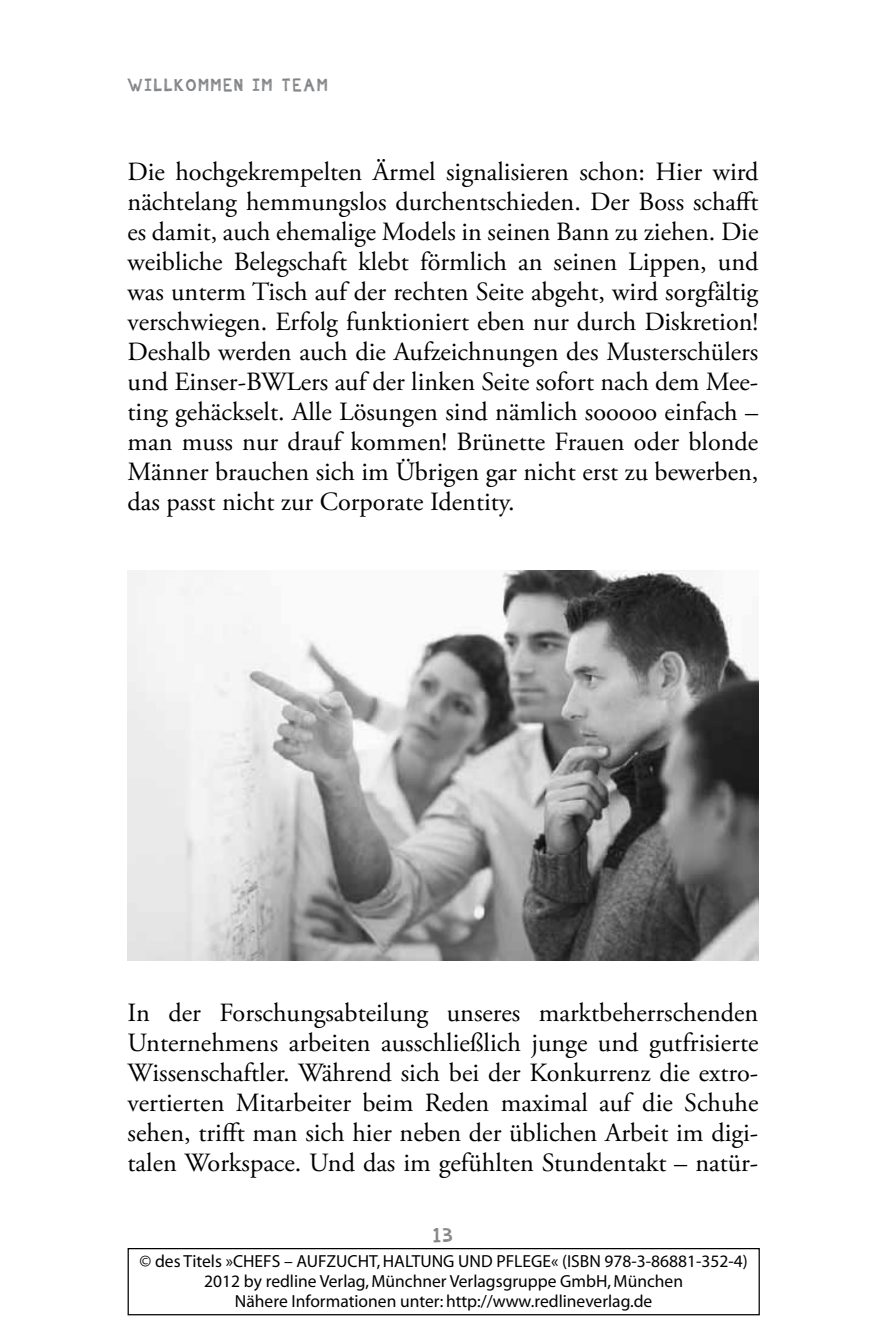
<style>
.page{position:relative;width:886px;height:1326px;background:#fff}
.page>*{position:absolute;margin:0;border:0;box-sizing:border-box;transform-origin:0 0}
.t1{font:26.25px/30px "Adobe Garamond Pro";color:#000;text-align:justify}
.t2{font:20px "appleberry";color:#808285}
.t3{font:17.5px/20px "Myriad MM 400 600";color:#000;text-align:center}
.t4{font:17.5px "appleberry";letter-spacing:.13em;color:#808285}
</style>
<div class="page">
<div style="left:128px;top:1247px;width:632px;height:68px;border:1px solid #000"></div>
<img style="left:128px;top:570px;width:630px;height:390px">
<p class="t4" style="left:128px;top:72px;width:30px">WILLKOMMEN</p>
<p class="t4" style="left:253px;top:72px;width:75px">IM TEAM</p>
<p class="t1" style="left:128px;top:158px;width:632px">Die hochgekrempelten Ärmel signalisieren schon: Hier wird nächtelang hemmungslos durchentschieden. Der Boss schafft es damit, auch ehemalige Models in seinen Bann zu ziehen. Die weibliche Belegschaft klebt förmlich an seinen Lippen, und was unterm Tisch auf der rechten Seite abgeht, wird sorgfältig verschwiegen. Erfolg funktioniert eben nur durch Diskretion!<br>Deshalb werden auch die Aufzeichnungen des Musterschülers und Einser-BWLers auf der linken Seite sofort nach dem Mee&shy;ting gehäckselt. Alle Lösungen sind nämlich sooooo einfach – man muss nur drauf kommen! Brünette Frauen oder blonde Männer brauchen sich im Übrigen gar nicht erst zu bewerben, das passt nicht zur Corporate Identity.</p>
<p class="t1" style="left:128px;top:998px;width:632px">In der Forschungsabteilung unseres marktbeherrschenden Unternehmens arbeiten ausschließlich junge und gutfrisierte Wissenschaftler. Während sich bei der Konkurrenz die extro&shy;vertierten Mitarbeiter beim Reden maximal auf die Schuhe sehen, trifft man sich hier neben der üblichen Arbeit im digi&shy;talen Workspace. Und das im gefühlten Stundentakt – natür-</p>
<p class="t2" style="left:433px;top:1220px;width:21px">13</p>
<p class="t3" style="left:139px;top:1252px;width:610px">© des Titels »Chefs – Aufzucht, Haltung und Pflege« (ISBN 978-3-86881-352-4)<br>2012 by redline Verlag, Münchner Verlagsgruppe GmbH, München<br>Nähere Informationen unter: http://www.redlineverlag.de</p>
</div>
